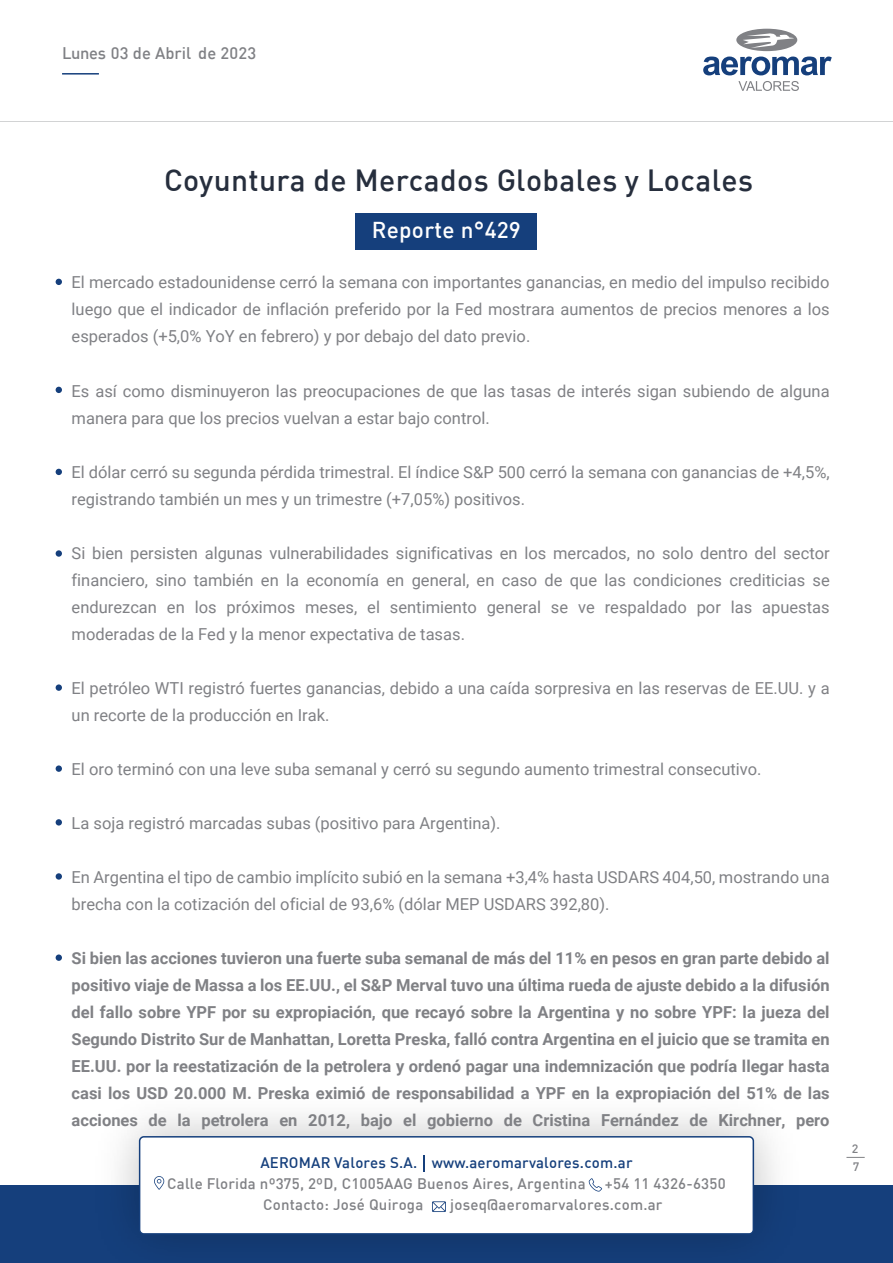
<style>
.page{position:relative;width:893px;height:1263px;background:#fff}
.page>*{position:absolute;margin:0;border:0;box-sizing:border-box;transform-origin:0 0}
.t1{font:500 30px "DIN";letter-spacing:.015em;color:#262e3d}
.t2{font:500 22.5px "DIN";letter-spacing:.015em;color:#fff}
.t3{font:16.5px/27px "Roboto";color:#808185}
.t4{font:700 16.5px/27px "Roboto";color:#808185;text-align:justify}
.t5{font:500 16.5px "DIN";color:#808185}
.t6{font:500 15px "DIN";letter-spacing:.015em;color:#808185}
.t7{font:500 15px "DIN";letter-spacing:.015em;color:#153f7c}
.t8{font:500 12px "DIN";color:#808185}
</style>
<div class="page">
<hr style="left:0;top:121px;width:893px;height:1px;background:#808185">
<svg style="left:703px;top:57px;width:129px;height:18px"></svg>
<svg style="left:738px;top:81px;width:61px;height:10px"></svg>
<div style="left:736px;top:29px;width:61px;height:22px;background:#808185;border-radius:50%"></div>
<svg style="left:743px;top:33px;width:51px;height:15px"></svg>
<hr style="left:62px;top:73px;width:37px;height:2px;background:#153f7c">
<div style="left:356px;top:213px;width:181px;height:36px;background:#153f7c"></div>
<div style="left:0;top:1185px;width:893px;height:78px;background:#153f7c"></div>
<div style="left:140px;top:1137px;width:613px;height:97px;background:#fff;border-radius:4px"></div>
<div style="left:139px;top:1136px;width:615px;height:98px;border:2px solid #153f7c;border-radius:4px"></div>
<svg style="left:424px;top:1155px;width:1px;height:17px"></svg>
<svg style="left:432px;top:1201px;width:14px;height:11px"></svg>
<svg style="left:589px;top:1178px;width:13px;height:13px"></svg>
<svg style="left:154px;top:1176px;width:10px;height:14px"></svg>
<svg style="left:846px;top:1157px;width:19px;height:1px"></svg>
<svg style="left:56px;top:387px;width:6px;height:6px"></svg>
<svg style="left:56px;top:279px;width:6px;height:6px"></svg>
<svg style="left:56px;top:819px;width:6px;height:6px"></svg>
<div style="left:56px;top:684px;width:6px;height:7px;background:#153f7c;border-radius:50%"></div>
<div style="left:56px;top:765px;width:6px;height:7px;background:#153f7c;border-radius:50%"></div>
<div style="left:56px;top:550px;width:6px;height:7px;background:#153f7c;border-radius:50%"></div>
<div style="left:56px;top:873px;width:6px;height:7px;background:#153f7c;border-radius:50%"></div>
<div style="left:56px;top:954px;width:6px;height:7px;background:#153f7c;border-radius:50%"></div>
<svg style="left:56px;top:469px;width:6px;height:6px"></svg>
<p class="t5" style="left:62px;top:43px;width:196px">Lunes 03 de Abril de 2023</p>
<h1 class="t1" style="left:164px;top:161px;width:590px">Coyuntura de Mercados Globales y Locales</h1>
<h2 class="t2" style="left:372px;top:216px;width:151px">Reporte n°429</h2>
<p class="t3" style="left:72px;top:268px;width:760px;text-align:justify">El mercado estadounidense cerró la semana con importantes ganancias, en medio del impulso recibido luego que el indicador de inflación preferido por la Fed mostrara aumentos de precios menores a los esperados (+5,0% YoY en febrero) y por debajo del dato previo.</p>
<p class="t3" style="left:72px;top:376px;width:760px">Es así como disminuyeron las preocupaciones de que las tasas de interés sigan subiendo de alguna manera para que los precios vuelvan a estar bajo control.</p>
<p class="t3" style="left:72px;top:457px;width:759px">El dólar cerró su segunda pérdida trimestral. El índice S&amp;P 500 cerró la semana con ganancias de +4,5%, registrando también un mes y un trimestre (+7,05%) positivos.</p>
<p class="t3" style="left:72px;top:538px;width:760px;text-align:justify">Si bien persisten algunas vulnerabilidades significativas en los mercados, no solo dentro del sector financiero, sino también en la economía en general, en caso de que las condiciones crediticias se endurezcan en los próximos meses, el sentimiento general se ve respaldado por las apuestas moderadas de la Fed y la menor expectativa de tasas.</p>
<p class="t3" style="left:72px;top:673px;width:760px">El petróleo WTI registró fuertes ganancias, debido a una caída sorpresiva en las reservas de EE.UU. y a un recorte de la producción en Irak.</p>
<p class="t3" style="left:72px;top:754px;width:691px">El oro terminó con una leve suba semanal y cerró su segundo aumento trimestral consecutivo.</p>
<p class="t3" style="left:72px;top:808px;width:430px">La soja registró marcadas subas (positivo para Argentina).</p>
<p class="t3" style="left:72px;top:862px;width:760px">En Argentina el tipo de cambio implícito subió en la semana +3,4% hasta USDARS 404,50, mostrando una brecha con la cotización del oficial de 93,6% (dólar MEP USDARS 392,80).</p>
<p class="t4" style="left:72px;top:943px;width:760px">Si bien las acciones tuvieron una fuerte suba semanal de más del 11% en pesos en gran parte debido al positivo viaje de Massa a los EE.UU., el S&amp;P Merval tuvo una última rueda de ajuste debido a la difusión del fallo sobre YPF por su expropiación, que recayó sobre la Argentina y no sobre YPF: la jueza del Segundo Distrito Sur de Manhattan, Loretta Preska, falló contra Argentina en el juicio que se tramita en EE.UU. por la reestatización de la petrolera y ordenó pagar una indemnización que podría llegar hasta casi los USD 20.000 M. Preska eximió de responsabilidad a YPF en la expropiación del 51% de las acciones de la petrolera en 2012, bajo el gobierno de Cristina Fernández de Kirchner, pero</p>
<p class="t8" style="left:852px;top:1141px;width:8px">2</p>
<p class="t7" style="left:260px;top:1153px;width:374px">AEROMAR Valores S.A. www.aeromarvalores.com.ar</p>
<p class="t8" style="left:853px;top:1159px;width:8px">7</p>
<p class="t6" style="left:167px;top:1174px;width:420px">Calle Florida nº375, 2ºD, C1005AAG Buenos Aires, Argentina</p>
<p class="t6" style="left:605px;top:1174px;width:122px">+54 11 4326-6350</p>
<p class="t6" style="left:263px;top:1195px;width:162px">Contacto: José Quiroga</p>
<p class="t6" style="left:450px;top:1195px;width:214px">joseq@aeromarvalores.com.ar</p>
</div>
